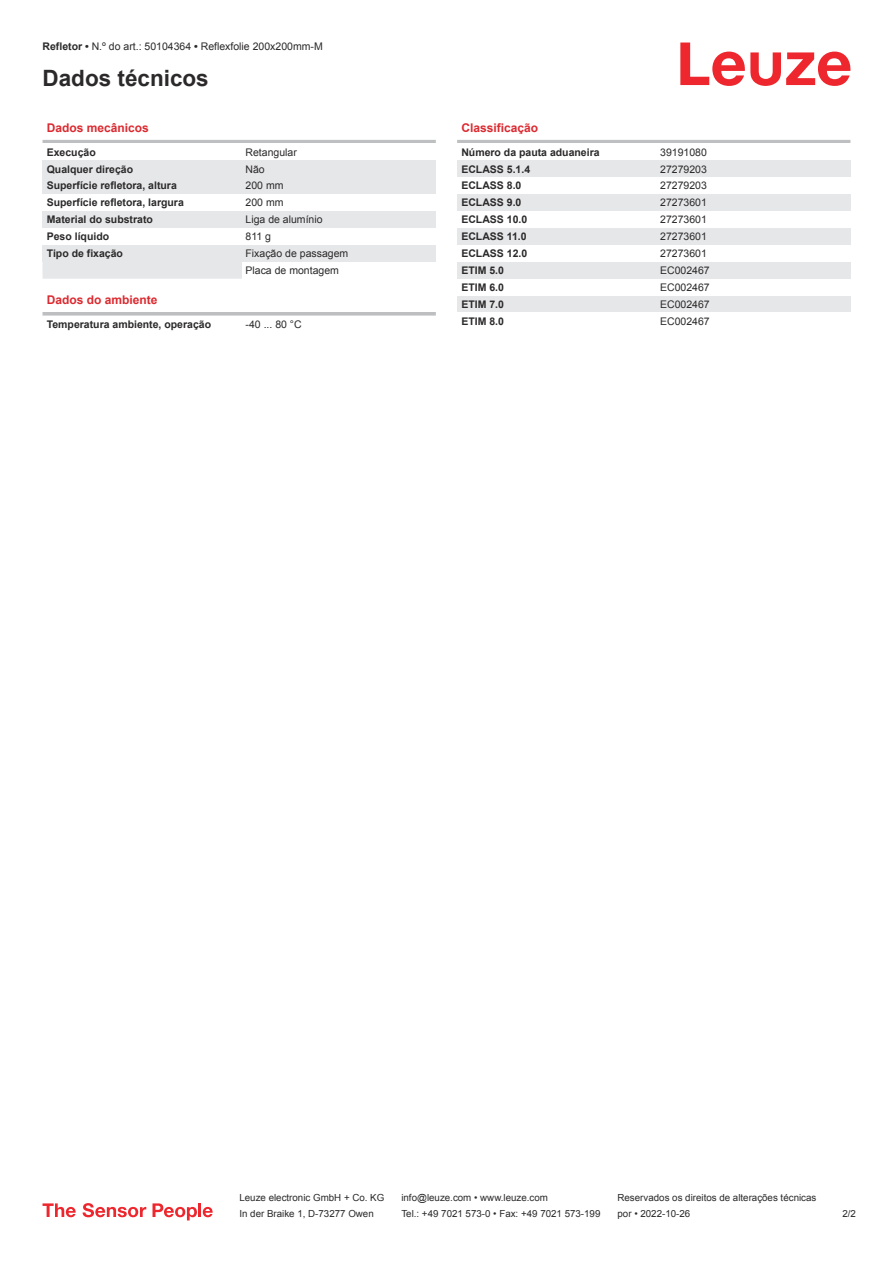
<style>
.page{position:relative;width:893px;height:1263px;background:#fff}
.page>*{position:absolute;margin:0;border:0;box-sizing:border-box;transform-origin:0 0}
.t1{font:700 22.5px "Arial";color:#2b292a}
.t2{font:700 12px "Arial";color:#db2a30}
.t3{font:700 10.5px "Arial";color:#2b292a}
.t4{font:10.5px/17px "Arial";color:#2b292a}
.t5{font:9.75px "Arial";color:#2b292a}
.s1{font-weight:700}
</style>
<div class="page">
<svg style="left:680px;top:43px;width:170px;height:43px"></svg>
<div style="left:43px;top:262px;width:199px;height:17px;background:#e6e7e9"></div>
<hr style="left:43px;top:140px;width:393px;height:3px;background:#bdbfc1">
<div style="left:43px;top:160px;width:199px;height:17px;background:#e6e7e9"></div>
<div style="left:242px;top:160px;width:194px;height:17px;background:#e6e7e9"></div>
<div style="left:43px;top:177px;width:199px;height:17px;background:#e6e7e9"></div>
<div style="left:242px;top:177px;width:194px;height:17px;background:#e6e7e9"></div>
<div style="left:43px;top:211px;width:199px;height:17px;background:#e6e7e9"></div>
<div style="left:242px;top:211px;width:194px;height:17px;background:#e6e7e9"></div>
<div style="left:43px;top:245px;width:199px;height:17px;background:#e6e7e9"></div>
<div style="left:242px;top:245px;width:194px;height:17px;background:#e6e7e9"></div>
<svg style="left:43px;top:312px;width:393px;height:4px;background:#c3c5c7"></svg>
<hr style="left:457px;top:140px;width:393px;height:3px;background:#bdbfc1">
<div style="left:457px;top:160px;width:200px;height:17px;background:#e6e7e9"></div>
<div style="left:657px;top:160px;width:193px;height:17px;background:#e6e7e9"></div>
<div style="left:457px;top:194px;width:200px;height:17px;background:#e6e7e9"></div>
<div style="left:657px;top:194px;width:193px;height:17px;background:#e6e7e9"></div>
<div style="left:457px;top:228px;width:200px;height:17px;background:#e6e7e9"></div>
<div style="left:657px;top:228px;width:193px;height:17px;background:#e6e7e9"></div>
<div style="left:457px;top:262px;width:200px;height:17px;background:#e6e7e9"></div>
<div style="left:657px;top:262px;width:193px;height:17px;background:#e6e7e9"></div>
<div style="left:457px;top:296px;width:200px;height:16px;background:#e6e7e9"></div>
<div style="left:657px;top:296px;width:193px;height:16px;background:#e6e7e9"></div>
<svg style="left:43px;top:1203px;width:33px;height:14px"></svg>
<svg style="left:83px;top:1203px;width:63px;height:14px"></svg>
<svg style="left:153px;top:1203px;width:44px;height:17px"></svg>
<hr style="left:198px;top:1203px;width:3px;height:14px;background:#ed272d">
<svg style="left:203px;top:1207px;width:10px;height:10px"></svg>
<p class="t4" style="left:43px;top:39px;width:282px"><span class="s1">Refletor •</span> N.º do art.: 50104364 <span class="s1">•</span> Reflexfolie 200x200mm-M</p>
<h1 class="t1" style="left:43px;top:70px;width:168px">Dados técnicos</h1>
<p class="t2" style="left:47px;top:123px;width:104px">Dados mecânicos</p>
<p class="t3" style="left:47px;top:148px;width:51px">Execução</p>
<p class="t4" style="left:246px;top:144px;width:53px">Retangular</p>
<p class="t3" style="left:47px;top:165px;width:88px">Qualquer direção</p>
<p class="t4" style="left:246px;top:161px;width:21px">Não</p>
<p class="t3" style="left:47px;top:182px;width:132px">Superfície refletora, altura</p>
<p class="t4" style="left:246px;top:178px;width:39px">200 mm</p>
<p class="t3" style="left:47px;top:199px;width:139px">Superfície refletora, largura</p>
<p class="t4" style="left:246px;top:195px;width:39px">200 mm</p>
<p class="t3" style="left:47px;top:216px;width:108px">Material do substrato</p>
<p class="t4" style="left:246px;top:212px;width:79px">Liga de alumínio</p>
<p class="t3" style="left:47px;top:233px;width:64px">Peso líquido</p>
<p class="t4" style="left:246px;top:229px;width:27px">811 g</p>
<p class="t3" style="left:47px;top:249px;width:78px">Tipo de fixação</p>
<p class="t4" style="left:246px;top:246px;width:104px">Fixação de passagem<br>Placa de montagem</p>
<p class="t2" style="left:47px;top:296px;width:112px">Dados do ambiente</p>
<p class="t3" style="left:47px;top:320px;width:166px">Temperatura ambiente, operação</p>
<p class="t4" style="left:246px;top:317px;width:58px">-40 ... 80 °C</p>
<p class="t2" style="left:461px;top:123px;width:78px">Classificação</p>
<p class="t3" style="left:461px;top:148px;width:140px">Número da pauta aduaneira</p>
<p class="t4" style="left:660px;top:144px;width:48px">39191080</p>
<p class="t3" style="left:461px;top:165px;width:70px">ECLASS 5.1.4</p>
<p class="t4" style="left:660px;top:161px;width:48px">27279203</p>
<p class="t3" style="left:461px;top:182px;width:62px">ECLASS 8.0</p>
<p class="t4" style="left:660px;top:178px;width:48px">27279203</p>
<p class="t3" style="left:461px;top:199px;width:62px">ECLASS 9.0</p>
<p class="t4" style="left:660px;top:195px;width:48px">27273601</p>
<p class="t3" style="left:461px;top:216px;width:67px">ECLASS 10.0</p>
<p class="t4" style="left:660px;top:212px;width:48px">27273601</p>
<p class="t3" style="left:461px;top:233px;width:67px">ECLASS 11.0</p>
<p class="t4" style="left:660px;top:229px;width:48px">27273601</p>
<p class="t3" style="left:461px;top:249px;width:67px">ECLASS 12.0</p>
<p class="t4" style="left:660px;top:246px;width:48px">27273601</p>
<p class="t3" style="left:461px;top:266px;width:44px">ETIM 5.0</p>
<p class="t4" style="left:660px;top:263px;width:51px">EC002467</p>
<p class="t3" style="left:461px;top:283px;width:44px">ETIM 6.0</p>
<p class="t4" style="left:660px;top:280px;width:51px">EC002467</p>
<p class="t3" style="left:461px;top:300px;width:44px">ETIM 7.0</p>
<p class="t4" style="left:660px;top:297px;width:51px">EC002467</p>
<p class="t3" style="left:461px;top:317px;width:44px">ETIM 8.0</p>
<p class="t4" style="left:660px;top:313px;width:51px">EC002467</p>
<p class="t5" style="left:239px;top:1194px;width:146px">Leuze electronic GmbH + Co. KG</p>
<p class="t5" style="left:401px;top:1194px;width:148px">info@leuze.com • www.leuze.com</p>
<p class="t5" style="left:617px;top:1194px;width:200px">Reservados os direitos de alterações técnicas</p>
<p class="t5" style="left:239px;top:1210px;width:136px">In der Braike 1, D-73277 Owen</p>
<p class="t5" style="left:401px;top:1210px;width:201px">Tel.: +49 7021 573-0 • Fax: +49 7021 573-199</p>
<p class="t5" style="left:617px;top:1210px;width:74px">por • 2022-10-26</p>
<p class="t5" style="left:842px;top:1210px;width:15px">2 /2</p>
</div>
